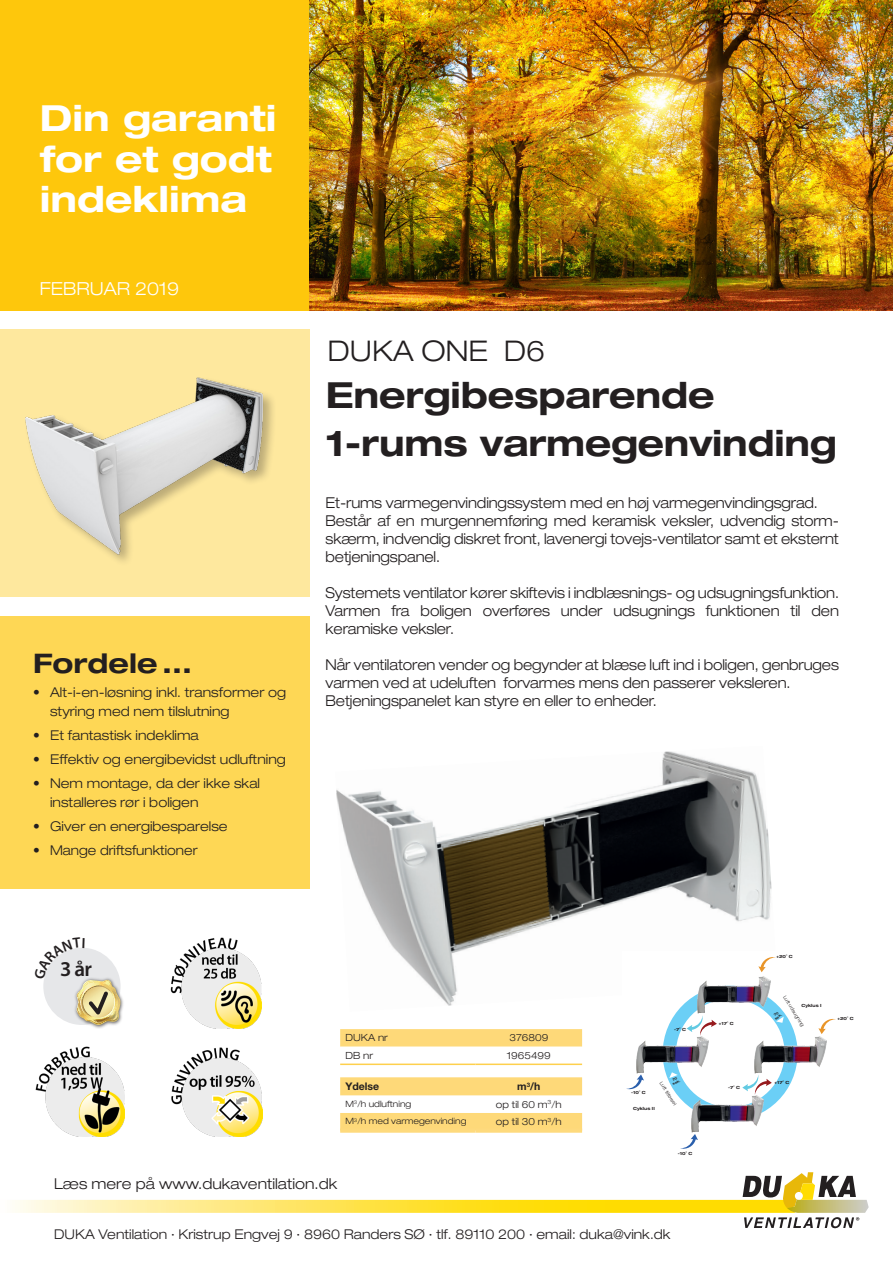
<style>
.page{position:relative;width:893px;height:1263px;background:#fff}
.page>*{position:absolute;margin:0;border:0;box-sizing:border-box;transform-origin:0 0}
.t1{font:700 expanded 36px/48px "Helvetica Neue LT Pro";letter-spacing:-.005em;color:#231f20}
.t2{font:700 expanded 36px/40.5px "Helvetica Neue LT Pro";color:#fff}
.Ny_brød{font:300 expanded 28.5px "Helvetica Neue LT Pro";color:#231f20}
.t3{font:700 expanded 27px "Helvetica Neue LT Pro";color:#231f20}
.t4{font:600 21.15px "Myriad Pro";color:#231f20}
.t5{font:300 expanded 18px "Helvetica Neue LT Pro";color:#fff}
.Ny_brød-2{font:300 expanded 15px/18px "Helvetica Neue LT Pro";letter-spacing:-.01em;color:#231f20;text-align:justify;scale:.95 1}
.Ny_brød-3{font:300 expanded 15px "Helvetica Neue LT Pro";letter-spacing:-.01em;color:#231f20}
.t6{font:300 expanded 13.5px/19.5px "Helvetica Neue LT Pro";color:#231f20}
.t7{font:700 10.5px "Helvetica Neue LT Pro";color:#231f20}
.t8{font:300 expanded 9.9px "Helvetica Neue LT Pro";color:#231f20}
.t9{font:300 expanded 8.7px "Helvetica Neue LT Pro";color:#231f20}
.t10{font:300 expanded 4.8px "Helvetica Neue LT Pro";color:#231f20}
.t11{font:700 expanded 4.2px "Helvetica Neue LT Pro";color:#231f20}
.t12{font:700 expanded 3.15px/3.9px "Helvetica Neue LT Pro";color:#231f20;text-align:center}
</style>
<div class="page">
<div style="left:0;top:330px;width:309px;height:267px;background:#fee89e"></div>
<svg style="left:15px;top:1172px;width:854px;height:56px"></svg>
<div style="left:0;top:0;width:309px;height:310px;background:#fec70c"></div>
<div style="left:0;top:617px;width:310px;height:272px;background:#fed755"></div>
<img style="left:25px;top:377px;width:248px;height:185px">
<img style="left:309px;top:0;width:584px;height:310px">
<svg style="left:340px;top:1029px;width:242px;height:18px;background:#feda7d"></svg>
<hr style="left:340px;top:1063px;width:136px;height:2px;background:#fed04c">
<hr style="left:476px;top:1063px;width:106px;height:2px;background:#fed04c">
<img style="left:90px;top:983px;width:34px;height:45px">
<img style="left:170px;top:937px;width:92px;height:91px">
<img style="left:35px;top:1046px;width:90px;height:90px">
<img style="left:171px;top:1047px;width:91px;height:90px">
<img style="left:336px;top:751px;width:436px;height:255px">
<div style="left:340px;top:1077px;width:242px;height:18px;background:#fed979"></div>
<div style="left:340px;top:1113px;width:242px;height:15px;background:#fed979"></div>
<div style="left:340px;top:1128px;width:136px;height:5px;background:#feda7d"></div>
<div style="left:476px;top:1128px;width:106px;height:5px;background:#feda7d"></div>
<img style="left:622px;top:951px;width:205px;height:161px">
<div style="left:663px;top:986px;width:135px;height:134px;background:#6bcff6;border-radius:50%"></div>
<div style="left:676px;top:999px;width:109px;height:108px;background:#fff;border-radius:50%"></div>
<img style="left:698px;top:970px;width:72px;height:45px">
<img style="left:691px;top:1090px;width:72px;height:43px">
<img style="left:636px;top:1030px;width:72px;height:46px">
<img style="left:754px;top:1030px;width:72px;height:46px">
<svg style="left:669px;top:1072px;width:9px;height:6px"></svg>
<svg style="left:776px;top:1016px;width:8px;height:7px"></svg>
<svg style="left:818px;top:1018px;width:18px;height:16px"></svg>
<svg style="left:758px;top:956px;width:18px;height:16px"></svg>
<svg style="left:680px;top:1134px;width:18px;height:15px"></svg>
<svg style="left:626px;top:1074px;width:18px;height:16px"></svg>
<svg style="left:742px;top:1074px;width:30px;height:21px"></svg>
<svg style="left:687px;top:1015px;width:30px;height:21px"></svg>
<svg style="left:43px;top:948px;width:77px;height:77px"></svg>
<p class="t2" style="left:40px;top:97px;width:238px">Din garanti for et godt indeklima</p>
<p class="t5" style="left:40px;top:278px;width:141px">FEBRUAR 2019</p>
<p class="t3" style="left:33px;top:647px;width:161px">Fordele ...</p>
<p class="t6" style="left:50px;top:682px;width:237px;text-indent:-17px">• Alt-i-en-løsning inkl. transformer og styring med nem tilslutning</p>
<p class="t6" style="left:33px;top:725px;width:167px">• Et fantastisk indeklima</p>
<p class="t6" style="left:33px;top:749px;width:254px">• Effektiv og energibevidst udluftning</p>
<p class="t6" style="left:50px;top:773px;width:212px;text-indent:-17px">• Nem montage, da der ikke skal installeres rør i boligen</p>
<p class="t6" style="left:33px;top:816px;width:196px">• Giver en energibesparelse</p>
<p class="t6" style="left:33px;top:840px;width:166px">• Mange driftsfunktioner</p>
<p class="t4" style="left:60px;top:955px;width:33px">3 år</p>
<p class="Ny_brød" style="left:328px;top:333px;width:219px">DUKA ONE D6</p>
<p class="t1" style="left:326px;top:370px;width:513px">Energibesparende<br>1-rums varmegenvinding</p>
<p class="Ny_brød-2" style="left:326px;top:494px;width:520px">Et-rums varmegenvindingssystem med en høj varmegenvindingsgrad.</p>
<p class="Ny_brød-2" style="left:326px;top:512px;width:542px">Består af en murgennemføring med keramisk veksler, udvendig storm&shy;skærm, indvendig diskret front, lavenergi tovejs-ventilator samt et eksternt betjeningspanel.</p>
<p class="Ny_brød-2" style="left:326px;top:584px;width:542px">Systemets ventilator kører skiftevis i indblæsnings- og udsugningsfunktion.<br>Varmen fra boligen overføres under udsugnings funktionen til den keramiske veksler.</p>
<p class="Ny_brød-2" style="left:326px;top:656px;width:542px">Når ventilatoren vender og begynder at blæse luft ind i boligen, genbruges varmen ved at udeluften forvarmes mens den passerer veksleren.</p>
<p class="Ny_brød-2" style="left:326px;top:692px;width:350px">Betjeningspanelet kan styre en eller to enheder.</p>
<p class="t8" style="left:345px;top:1032px;width:44px">DUKA nr</p>
<p class="t8" style="left:509px;top:1032px;width:40px">376809</p>
<p class="t8" style="left:345px;top:1049px;width:29px">DB nr</p>
<p class="t8" style="left:507px;top:1049px;width:46px">1965499</p>
<p class="t7" style="left:345px;top:1080px;width:35px">Ydelse</p>
<p class="t7" style="left:517px;top:1080px;width:25px">m<sup>3</sup>/h</p>
<p class="t9" style="left:345px;top:1098px;width:67px">M<sup>3</sup>/h udluftning</p>
<p class="t8" style="left:496px;top:1098px;width:67px">op til 60 m<sup>3</sup>/h</p>
<p class="t9" style="left:345px;top:1116px;width:122px">M<sup>3</sup>/h med varmegenvinding</p>
<p class="t8" style="left:496px;top:1116px;width:67px">op til 30 m<sup>3</sup>/h</p>
<p class="t11" style="left:674px;top:1026px;width:13px">-7˚ C</p>
<p class="t12" style="left:670px;top:1079px;width:10px;rotate:-25deg">70 sek.</p>
<p class="t10" style="left:663px;top:1080px;width:28px;rotate:58deg">Luft tilførsel</p>
<p class="t11" style="left:631px;top:1090px;width:16px">-10˚ C</p>
<p class="t11" style="left:633px;top:1105px;width:23px">Cyklus II</p>
<p class="t11" style="left:678px;top:1151px;width:16px">-10˚ C</p>
<p class="t11" style="left:719px;top:1021px;width:16px">+17˚ C</p>
<p class="t11" style="left:728px;top:1085px;width:13px">-7˚ C</p>
<p class="t11" style="left:776px;top:954px;width:18px">+20˚ C</p>
<p class="t10" style="left:787px;top:994px;width:37px;rotate:58deg">Luft udsugning</p>
<p class="t11" style="left:801px;top:1002px;width:22px">Cyklus I</p>
<p class="t12" style="left:772px;top:1014px;width:10px;rotate:-35deg">70 sek.</p>
<p class="t11" style="left:838px;top:1016px;width:18px">+20˚ C</p>
<p class="t11" style="left:775px;top:1079px;width:16px">+17˚ C</p>
<p class="Ny_brød-3" style="left:54px;top:1175px;width:285px">Læs mere på www.dukaventilation.dk</p>
<p class="t6" style="left:54px;top:1224px;width:618px">DUKA Ventilation ∙ Kristrup Engvej 9 ∙ 8960 Randers SØ ∙ tlf. 89110 200 ∙ email: duka@vink.dk</p>
</div>
